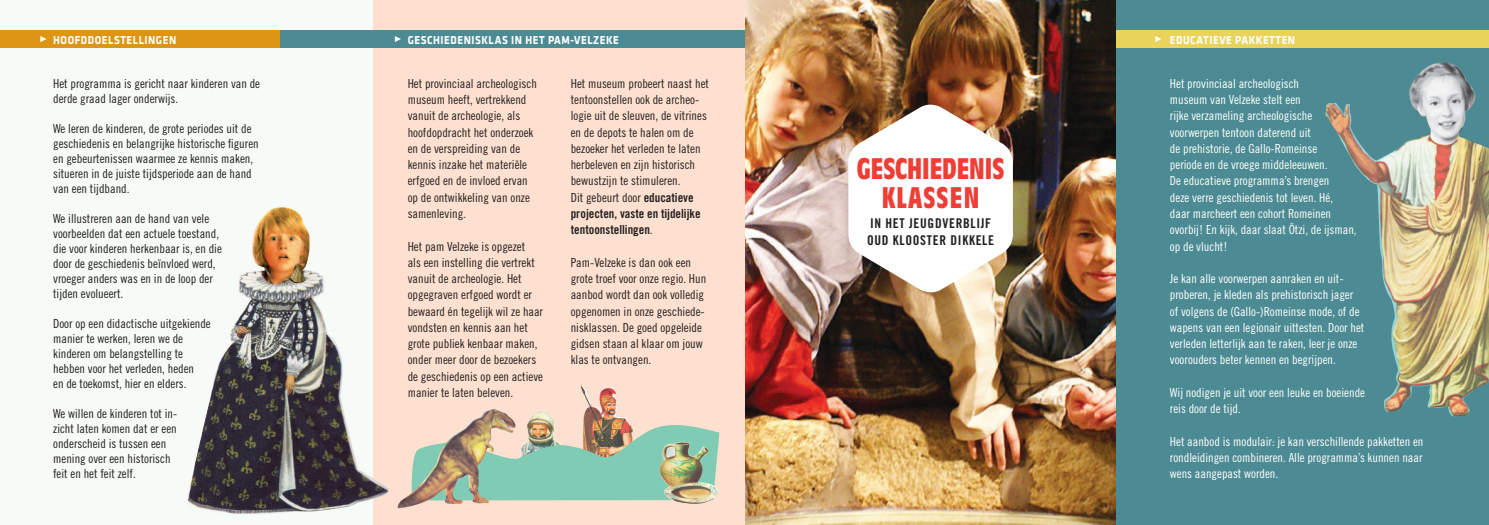
<style>
.page{position:relative;width:1489px;height:525px;background:#fff}
.page>*{position:absolute;margin:0;border:0;box-sizing:border-box;transform-origin:0 0}
.t1{font:700 condensed 29.12px/29.1px "Antique Olive";color:#ee3e35;text-align:center}
.t2{font:13.5px/17.4px "Trade Gothic Bold Cond Twenty";letter-spacing:.05em;color:#231f20}
.t3{font:12.5px/16.2px "Trade Gothic Cond Eighteen";color:#231f20}
.t4{font:12.5px/16.2px "Trade Gothic Cond Eighteen";color:#fff}
.t5{font:12.5px/16.2px "Trade Gothic Bold Cond Twenty";color:#231f20}
.t6{font:700 11.88px "Klavika Basic";letter-spacing:.05em;color:#fff;scale:.9 1}
.s1{font-family:"Trade Gothic Bold Cond Twenty"}
.s2{font-family:"Trade Gothic Cond Eighteen"}
</style>
<div class="page">
<img style="left:744px;top:0;width:372px;height:524px">
<div style="left:1116px;top:0;width:372px;height:524px;background:#4c8b93"></div>
<div style="left:372px;top:0;width:372px;height:524px;background:#fde0d0"></div>
<div style="left:0;top:0;width:372px;height:524px;background:#f6fbf7"></div>
<div style="left:0;top:30px;width:372px;height:18px;background:#dd9513"></div>
<div style="left:280px;top:30px;width:464px;height:18px;background:#4c8b93"></div>
<div style="left:1116px;top:30px;width:372px;height:18px;background:#e9d35b"></div>
<svg style="left:40px;top:36px;width:7px;height:6px"></svg>
<svg style="left:395px;top:36px;width:6px;height:6px"></svg>
<svg style="left:1155px;top:36px;width:6px;height:6px"></svg>
<img style="left:1325px;top:103px;width:163px;height:313px">
<img style="left:1407px;top:62px;width:79px;height:84px">
<img style="left:578px;top:384px;width:57px;height:117px">
<img style="left:531px;top:411px;width:21px;height:7px">
<img style="left:516px;top:418px;width:203px;height:82px">
<img style="left:397px;top:409px;width:119px;height:100px">
<img style="left:659px;top:441px;width:59px;height:63px">
<img style="left:187px;top:269px;width:201px;height:245px">
<img style="left:251px;top:207px;width:59px;height:78px">
<img style="left:848px;top:101px;width:164px;height:194px">
<p class="t6" style="left:53px;top:31px;width:138px">HOOFDDOELSTELLINGEN</p>
<p class="t6" style="left:407px;top:31px;width:236px">GESCHIEDENISKLAS IN HET PAM-VELZEKE</p>
<p class="t6" style="left:1169px;top:31px;width:141px">EDUCATIEVE PAKKETTEN</p>
<p class="t3" style="left:53px;top:76px;width:208px;line-height:15px">Het programma is gericht naar kinderen van de derde graad lager onderwijs.</p>
<p class="t3" style="left:53px;top:121px;width:207px;line-height:15px">We leren de kinderen, de grote periodes uit de geschiedenis en belangrijke historische figuren en gebeurtenissen waarmee ze kennis maken, situeren in de juiste tijdsperiode aan de hand van een tijdband.</p>
<p class="t3" style="left:53px;top:211px;width:170px;line-height:15px">We illustreren aan de hand van vele voorbeelden dat een actuele toestand, die voor kinderen herkenbaar is, en die door de geschiedenis beïnvloed werd, vroeger anders was en in de loop der tijden evolueert.</p>
<p class="t3" style="left:53px;top:316px;width:159px;line-height:15px">Door op een didactische uitgekiende manier te werken, leren we de kinderen om belangstelling te hebben voor het verleden, heden<br>en de toekomst, hier en elders.</p>
<p class="t3" style="left:53px;top:406px;width:126px;line-height:15px">We willen de kinderen tot in&shy;zicht laten komen dat er een onderscheid is tussen een mening over een historisch feit en het feit zelf.</p>
<p class="t3" style="left:570px;top:75px;width:140px">Het museum probeert naast het tentoonstellen ook de archeo&shy;logie uit de sleuven, de vitrines en de depots te halen om de bezoeker het verleden te laten herbeleven en zijn historisch bewustzijn te stimuleren.<br>Dit gebeurt door <span class="s1">educatieve</span></p>
<p class="t5" style="left:570px;top:205px;width:131px">projecten, vaste en tijdelijke tentoonstellingen<span class="s2">.</span></p>
<p class="t3" style="left:570px;top:254px;width:137px">Pam-Velzeke is dan ook een grote troef voor onze regio. Hun aanbod wordt dan ook volledig opgenomen in onze geschiede&shy;nisklassen. De goed opgeleide gidsen staan al klaar om jouw klas te ontvangen.</p>
<p class="t4" style="left:1169px;top:75px;width:188px">Het provinciaal archeologisch<br>museum van Velzeke stelt een<br>rijke verzameling archeologische voorwerpen tentoon daterend uit<br>de prehistorie, de Gallo-Romeinse<br>periode en de vroege middeleeuwen.<br>De educatieve programma’s brengen<br>deze verre geschiedenis tot leven. Hé,<br>daar marcheert een cohort Romeinen ovorbij! En kijk, daar slaat Ötzi, de ijsman, op de vlucht!</p>
<p class="t4" style="left:1169px;top:270px;width:196px">Je kan alle voorwerpen aanraken en uit&shy;proberen, je kleden als prehistorisch jager of volgens de (Gallo-)Romeinse mode, of de wapens van een legionair uittesten. Door het verleden letterlijk aan te raken, leer je onze voorouders beter kennen en begrijpen.</p>
<p class="t4" style="left:1169px;top:384px;width:197px">Wij nodigen je uit voor een leuke en boeiende reis door de tijd.</p>
<p class="t4" style="left:1169px;top:433px;width:255px;text-align:justify">Het aanbod is modulair: je kan verschillende pakketten en rondleidingen combineren. Alle programma’s kunnen naar wens aangepast worden.</p>
<p class="t3" style="left:407px;top:75px;width:131px">Het provinciaal archeologisch museum heeft, vertrekkend vanuit de archeologie, als hoofdopdracht het onderzoek en de verspreiding van de kennis inzake het materiële erfgoed en de invloed ervan op de ontwikkeling van onze samenleving.</p>
<p class="t3" style="left:407px;top:238px;width:137px">Het pam Velzeke is opgezet<br>als een instelling die vertrekt vanuit de archeologie. Het opgegraven erfgoed wordt er bewaard én tegelijk wil ze haar vondsten en kennis aan het grote publiek kenbaar maken, onder meer door de bezoekers de geschiedenis op een actieve manier te laten beleven.</p>
<h1 class="t1" style="left:856px;top:153px;width:149px">GESCHIEDENIS<br>KLASSEN</h1>
<p class="t2" style="left:867px;top:214px;width:129px">IN HET JEUGDVERBLIJF<br>OUD KLOOSTER DIKKELE</p>
</div>
